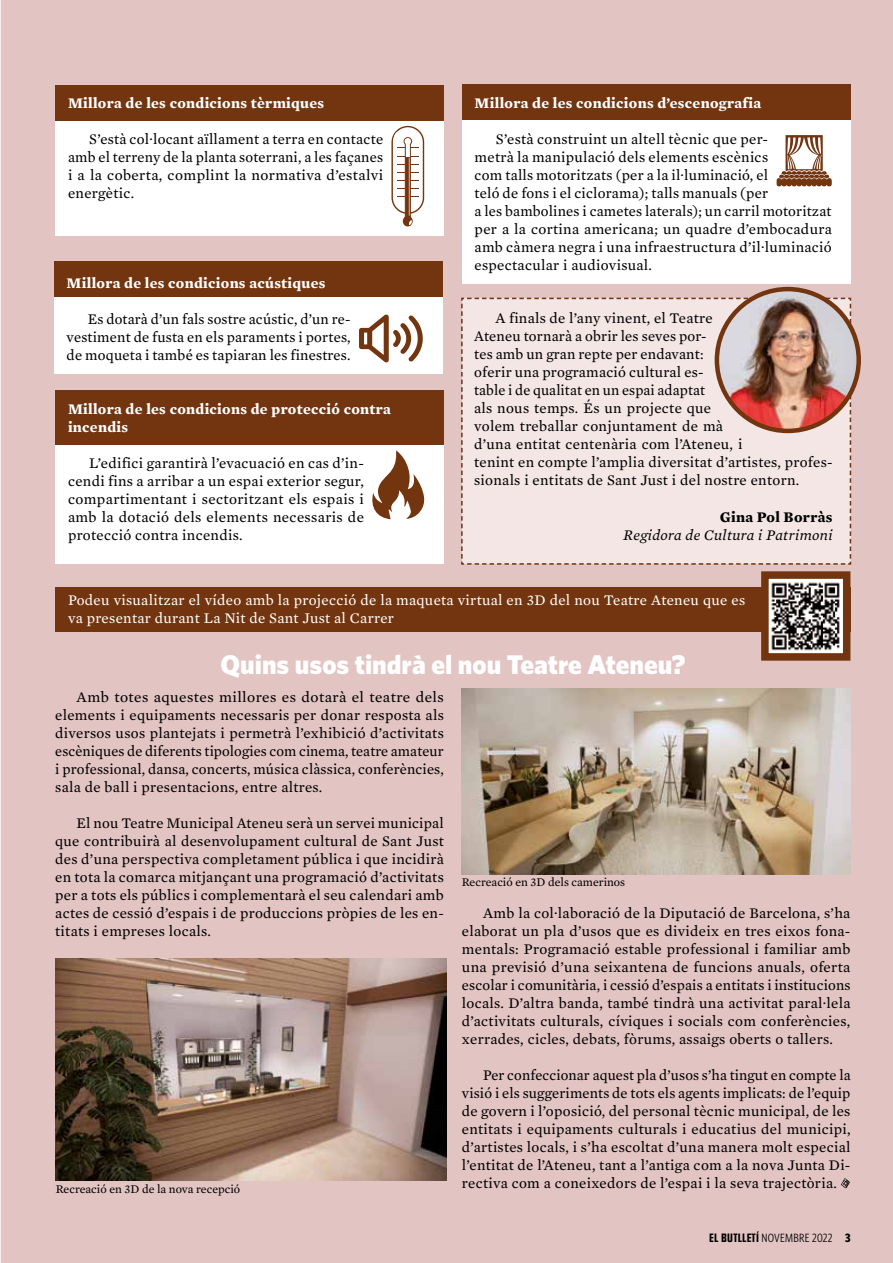
<style>
.page{position:relative;width:893px;height:1263px;background:#fff}
.page>*{position:absolute;margin:0;border:0;box-sizing:border-box;transform-origin:0 0}
.t1{font:900 27px "Whitney";color:#fff}
.t2{font:15px/18px "Mercury Text G2";letter-spacing:.02em;color:#000;text-align:justify}
.t3{font:700 15px/18px "Mercury Text G2";letter-spacing:.02em;color:#fff}
.t4{font:15px/18px "Mercury Text G2";letter-spacing:.02em;color:#fff}
.t5{font:italic 15px "Mercury Text G2";letter-spacing:.02em;color:#000}
.t6{font:700 15px "Mercury Text G2";letter-spacing:.02em;color:#000}
.t7{font:12px "Mercury Text G2";color:#000}
.t8{font:12px "Whitney Condensed";letter-spacing:.02em;color:#000}
.s1{font-family:"Social Gothic W01";font-size:10.2px}
.s2{font-weight:700}
</style>
<div class="page">
<div style="left:2px;top:0;width:891px;height:1263px;background:#e2c4c2"></div>
<div style="left:55px;top:121px;width:389px;height:115px;background:#fff"></div>
<div style="left:55px;top:85px;width:389px;height:36px;background:#72350f"></div>
<svg style="left:391px;top:126px;width:33px;height:100px"></svg>
<div style="left:54px;top:296px;width:388px;height:78px;background:#fff"></div>
<div style="left:54px;top:261px;width:388px;height:35px;background:#72350f"></div>
<svg style="left:359px;top:314px;width:64px;height:49px"></svg>
<div style="left:55px;top:425px;width:389px;height:139px;background:#fff"></div>
<div style="left:55px;top:390px;width:389px;height:55px;background:#72350f"></div>
<svg style="left:372px;top:450px;width:53px;height:69px"></svg>
<div style="left:462px;top:120px;width:388px;height:164px;background:#fff"></div>
<div style="left:462px;top:84px;width:388px;height:36px;background:#72350f"></div>
<svg style="left:776px;top:135px;width:56px;height:52px"></svg>
<svg style="left:841px;top:1178px;width:9px;height:10px"></svg>
<img style="left:462px;top:689px;width:388px;height:185px">
<img style="left:56px;top:959px;width:390px;height:221px">
<div style="left:461px;top:297px;width:391px;height:268px;background:#f3e6e5"></div>
<img style="left:717px;top:289px;width:142px;height:142px;border-radius:71px">
<div style="left:715px;top:287px;width:146px;height:146px;border:4px solid #72350f;border-radius:50%"></div>
<div style="left:55px;top:587px;width:795px;height:44px;background:#72350f"></div>
<img style="left:770px;top:580px;width:71px;height:72px">
<div style="left:761px;top:571px;width:89px;height:90px;border:8px solid #72350f"></div>
<p class="t3" style="left:68px;top:94px;width:258px">Millora de les condicions tèrmiques</p>
<p class="t2" style="left:68px;top:129px;width:317px;text-indent:21px">S’està col·locant aïllament a terra en contacte amb el terreny de la planta soterrani, a les façanes i a la coberta, complint la normativa d’estalvi energètic.</p>
<p class="t3" style="left:67px;top:274px;width:261px">Millora de les condicions acústiques</p>
<p class="t2" style="left:67px;top:309px;width:285px;text-indent:21px">Es dotarà d’un fals sostre acústic, d’un re&shy;vestiment de fusta en els paraments i portes, de moqueta i també es tapiaran les finestres.</p>
<p class="t3" style="left:68px;top:400px;width:324px">Millora de les condicions de protecció contra incendis</p>
<p class="t2" style="left:68px;top:453px;width:297px;text-indent:21px">L’edifici garantirà l’evacuació en cas d’in&shy;cendi fins a arribar a un espai exterior segur, compartimentant i sectoritzant els espais i amb la dotació dels elements necessaris de protecció contra incendis.</p>
<p class="t3" style="left:475px;top:94px;width:288px">Millora de les condicions d’escenografia</p>
<p class="t2" style="left:475px;top:129px;width:359px;text-align:left;text-indent:21px">S’està construint un altell tècnic que per-<br>metrà la manipulació dels elements escènics<br>com talls motoritzats (per a la il·luminació, el<br>teló de fons i el ciclorama); talls manuals (per<br>a les bambolines i cametes laterals); un carril motoritzat per a la cortina americana; un quadre d’embocadura amb càmera negra i una infraestructura d’il·luminació espectacular i audiovisual.</p>
<p class="t2" style="left:474px;top:308px;width:360px;text-align:left;text-indent:21px">A finals de l’any vinent, el Teatre<br>Ateneu tornarà a obrir les seves por-<br>tes amb un gran repte per endavant:<br>oferir una programació cultural es-<br>table i de qualitat en un espai adaptat<br>als nous temps. És un projecte que<br>volem treballar conjuntament de mà<br>d’una entitat centenària com l’Ateneu, i<br>tenint en compte l’amplia diversitat d’artistes, profes&shy;sionals i entitats de Sant Just i del nostre entorn.</p>
<p class="t6" style="left:720px;top:508px;width:114px">Gina Pol Borràs</p>
<p class="t5" style="left:624px;top:526px;width:211px">Regidora de Cultura i Patrimoni</p>
<p class="t4" style="left:68px;top:590px;width:679px">Podeu visualitzar el vídeo amb la projecció de la maqueta virtual en 3D del nou Teatre Ateneu que es va presentar durant La Nit de Sant Just al Carrer</p>
<h1 class="t1" style="left:220px;top:648px;width:466px">Quins usos tindrà el nou Teatre Ateneu?</h1>
<p class="t2" style="left:55px;top:687px;width:390px;text-indent:21px">Amb totes aquestes millores es dotarà el teatre dels elements i equipaments necessaris per donar resposta als diversos usos plantejats i permetrà l’exhibició d’activitats escèniques de diferents tipologies com cinema, teatre amateur i professional, dansa, concerts, música clàssica, conferències, sala de ball i presentacions, entre altres.</p>
<p class="t2" style="left:55px;top:813px;width:390px;text-indent:21px">El nou Teatre Municipal Ateneu serà un servei municipal que contribuirà al desenvolupament cultural de Sant Just des d’una perspectiva completament pública i que incidirà en tota la comarca mitjançant una programació d’activitats per a tots els públics i complementarà el seu calendari amb actes de cessió d’espais i de produccions pròpies de les en&shy;titats i empreses locals.</p>
<p class="t7" style="left:462px;top:873px;width:165px">Recreació en 3D dels camerinos</p>
<p class="t2" style="left:462px;top:903px;width:390px;text-indent:21px">Amb la col·laboració de la Diputació de Barcelona, s’ha elaborat un pla d’usos que es divideix en tres eixos fona&shy;mentals: Programació estable professional i familiar amb una previsió d’una seixantena de funcions anuals, oferta escolar i comunitària, i cessió d’espais a entitats i institucions locals. D’altra banda, també tindrà una activitat paral·lela d’activitats culturals, cíviques i socials com conferències, xerrades, cicles, debats, fòrums, assaigs oberts o tallers.</p>
<p class="t2" style="left:462px;top:1065px;width:390px;text-indent:21px">Per confeccionar aquest pla d’usos s’ha tingut en compte la visió i els suggeriments de tots els agents implicats: de l’equip de govern i l’oposició, del personal tècnic municipal, de les entitats i equipaments culturals i educatius del municipi, d’artistes locals, i s’ha escoltat d’una manera molt especial l’entitat de l’Ateneu, tant a l’antiga com a la nova Junta Di&shy;rectiva com a coneixedors de l’espai i la seva trajectòria.</p>
<p class="t7" style="left:56px;top:1180px;width:186px">Recreació en 3D de la nova recepció</p>
<p class="t8" style="left:709px;top:1231px;width:143px"><span class="s1">EL BUTLLETÍ</span> NOVEMBRE 2022 <span class="s2">3</span></p>
</div>
